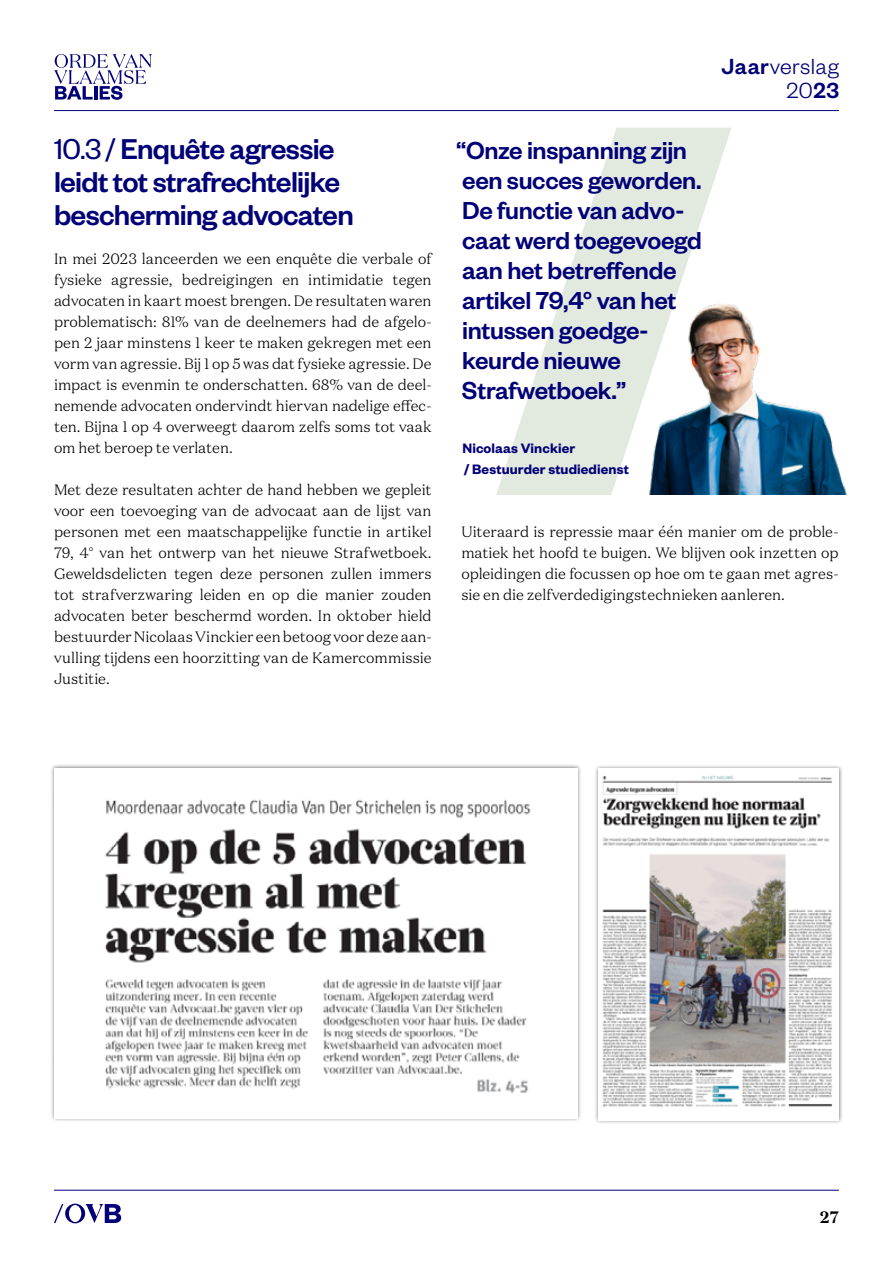
<style>
.page{position:relative;width:893px;height:1263px;background:#fff}
.page>*{position:absolute;margin:0;border:0;box-sizing:border-box;transform-origin:0 0}
.t1{font:500 31.5px/33px "Founders Grotesk";letter-spacing:-.025em;color:#020077}
.t2{font:500 27px/30px "Founders Grotesk";letter-spacing:-.01em;color:#020077}
.t3{font:300 24px/24px "Founders Grotesk";letter-spacing:.02em;color:#020077;text-align:right}
.t4{font:700 16.5px "Domaine Text";color:#000}
.t5{font:300 15px/21px "Domaine Text";color:#000;text-align:justify}
.t6{font:600 15px/21px "Founders Grotesk";letter-spacing:.005em;color:#020077}
.s1{font-weight:400}
.s2{font-weight:500}
</style>
<div class="page">
<svg style="left:54px;top:1204px;width:67px;height:19px"></svg>
<svg style="left:54px;top:54px;width:98px;height:46px"></svg>
<hr style="left:54px;top:110px;width:785px;height:1px;background:#020077">
<hr style="left:54px;top:1190px;width:785px;height:1px;background:#020077">
<div style="left:594px;top:765px;width:249px;height:359px;background:#000;opacity:.5"></div>
<img style="left:598px;top:769px;width:241px;height:351px">
<div style="left:50px;top:764px;width:532px;height:358px;background:#000;opacity:.5"></div>
<img style="left:54px;top:768px;width:524px;height:350px">
<svg style="left:496px;top:128px;width:235px;height:367px;fill:#e2eae0"></svg>
<img style="left:629px;top:285px;width:218px;height:209px">
<h1 class="t1" style="left:54px;top:131px;width:301px"><span class="s1">10.3 /</span> Enquête agressie leidt tot strafrechtelijke bescherming advocaten</h1>
<p class="t5" style="left:54px;top:248px;width:379px">In mei 2023 lanceerden we een enquête die verbale of fysieke agressie, bedreigingen en intimidatie tegen advocaten in kaart moest brengen. De resultaten waren problematisch: 81% van de deelnemers had de afgelo&shy;pen 2 jaar minstens 1 keer te maken gekregen met een vorm van agressie. Bij 1 op 5 was dat fysieke agressie. De impact is evenmin te onderschatten. 68% van de deel&shy;nemende advocaten ondervindt hiervan nadelige effec&shy;ten. Bijna 1 op 4 overweegt daarom zelfs soms tot vaak om het beroep te verlaten.</p>
<p class="t5" style="left:54px;top:479px;width:379px">Met deze resultaten achter de hand hebben we gepleit voor een toevoeging van de advocaat aan de lijst van personen met een maatschappelijke functie in artikel 79, 4° van het ontwerp van het nieuwe Strafwetboek.<br>Geweldsdelicten tegen deze personen zullen immers tot strafverzwaring leiden en op die manier zouden advocaten beter beschermd worden. In oktober hield bestuurder Nicolaas Vinckier een betoog voor deze aan&shy;vulling tijdens een hoorzitting van de Kamercommissie Justitie.</p>
<h2 class="t2" style="left:456px;top:134px;width:247px">“Onze inspanning zijn een succes geworden.<br>De functie van advo&shy;caat werd toegevoegd aan het betreffende artikel 79,4° van het intussen goedge&shy;keurde nieuwe<br>Strafwetboek.”</h2>
<p class="t6" style="left:462px;top:437px;width:168px">Nicolaas Vinckier<br>/ Bestuurder studiedienst</p>
<h3 class="t3" style="left:722px;top:53px;width:119px"><span class="s2">Jaar</span>verslag<br>20<span class="s2">23</span></h3>
<p class="t5" style="left:461px;top:521px;width:379px">Uiteraard is repressie maar één manier om de proble&shy;matiek het hoofd te buigen. We blijven ook inzetten op opleidingen die focussen op hoe om te gaan met agres&shy;sie en die zelfverdedigingstechnieken aanleren.</p>
<p class="t4" style="left:820px;top:1207px;width:21px">27</p>
</div>
